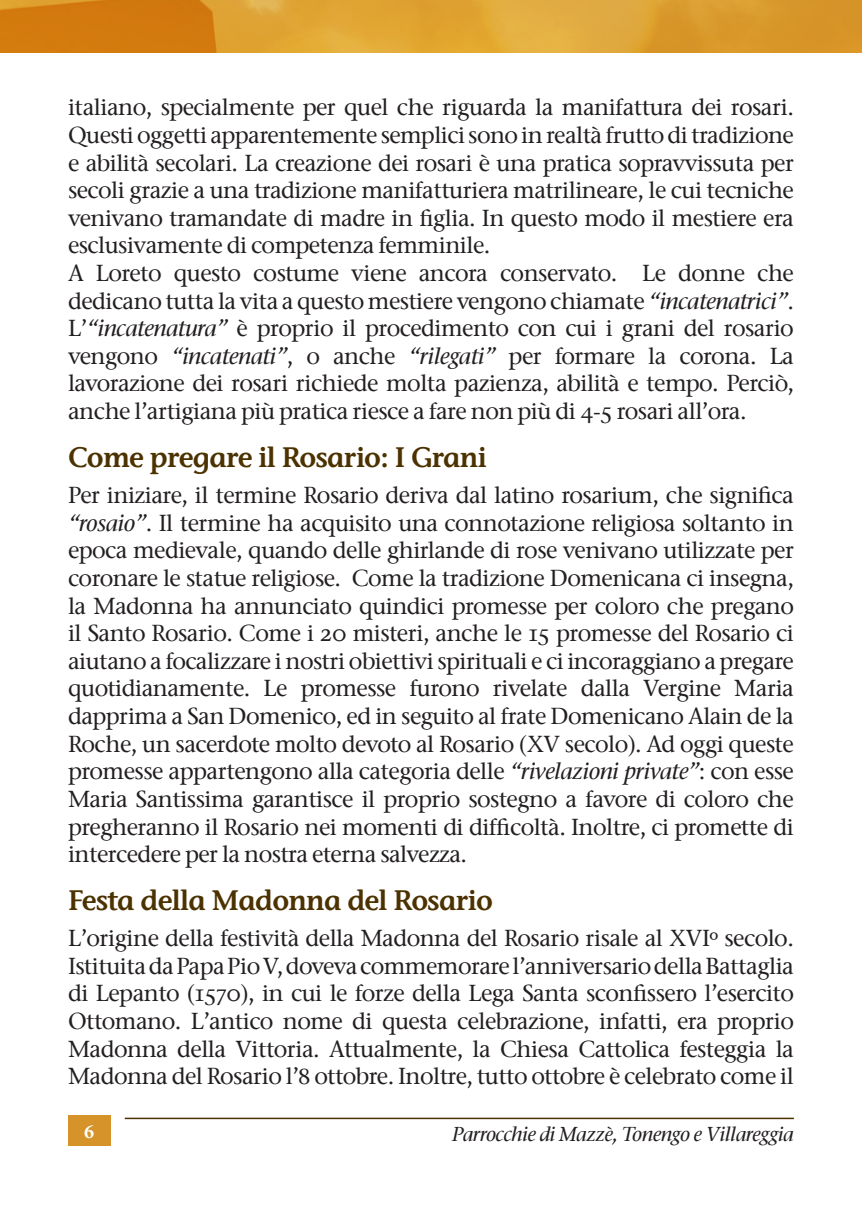
<style>
.page{position:relative;width:862px;height:1214px;background:#fff}
.page>*{position:absolute;margin:0;border:0;box-sizing:border-box;transform-origin:0 0}
.t1{font:28px "Stone Inf Sem OSITC Semi";letter-spacing:-.025em;color:#4c3200}
.t2{font:500 23px/27.6px "Stone Serif OSITC";letter-spacing:-.025em;color:#231f20;text-align:justify}
.t3{font:italic 500 20px "Stone Serif ITC";letter-spacing:-.025em;color:#231f20}
.t4{font:700 20px "Minion Pro";color:#fff}
.s1{font-family:"Stone Serif ITC";font-style:italic}
</style>
<div class="page">
<div style="left:68px;top:1115px;width:42px;height:30px;background:#d59329"></div>
<img style="left:0;top:0;width:862px;height:52px">
<hr style="left:125px;top:1117px;width:669px;height:1px;background:#4c3200">
<p class="t2" style="left:68px;top:93px;width:727px;text-align:left">italiano, specialmente per quel che riguarda la manifattura dei rosari.<br>Questi oggetti apparentemente semplici sono in realtà frutto di tradizione e abilità secolari. La creazione dei rosari è una pratica sopravvissuta per secoli grazie a una tradizione manifatturiera matrilineare, le cui tecniche venivano tramandate di madre in figlia. In questo modo il mestiere era esclusivamente di competenza femminile.<br>A Loreto questo costume viene ancora conservato. Le donne che dedicano tutta la vita a questo mestiere vengono chiamate <span class="s1">“incatenatrici”</span>.<br>L’<span class="s1">“incatenatura”</span> è proprio il procedimento con cui i grani del rosario vengono <span class="s1">“incatenati”</span>, o anche <span class="s1">“rilegati”</span> per formare la corona. La lavorazione dei rosari richiede molta pazienza, abilità e tempo. Perciò, anche l’artigiana più pratica riesce a fare non più di 4-5 rosari all’ora.</p>
<p class="t1" style="left:68px;top:440px;width:420px">Come pregare il Rosario: I Grani</p>
<p class="t2" style="left:68px;top:481px;width:727px">Per iniziare, il termine Rosario deriva dal latino rosarium, che significa <span class="s1">“rosaio”</span>. Il termine ha acquisito una connotazione religiosa soltanto in epoca medievale, quando delle ghirlande di rose venivano utilizzate per coronare le statue religiose. Come la tradizione Domenicana ci insegna, la Madonna ha annunciato quindici promesse per coloro che pregano il Santo Rosario. Come i 20 misteri, anche le 15 promesse del Rosario ci aiutano a focalizzare i nostri obiettivi spirituali e ci incoraggiano a pregare quotidianamente. Le promesse furono rivelate dalla Vergine Maria dapprima a San Domenico, ed in seguito al frate Domenicano Alain de la Roche, un sacerdote molto devoto al Rosario (XV secolo). Ad oggi queste promesse appartengono alla categoria delle <span class="s1">“rivelazioni private”</span>: con esse Maria Santissima garantisce il proprio sostegno a favore di coloro che pregheranno il Rosario nei momenti di difficoltà. Inoltre, ci promette di intercedere per la nostra eterna salvezza.</p>
<p class="t1" style="left:68px;top:883px;width:426px">Festa della Madonna del Rosario</p>
<p class="t2" style="left:68px;top:923px;width:727px">L’origine della festività della Madonna del Rosario risale al XVIº secolo.<br>Istituita da Papa Pio V, doveva commemorare l’anniversario della Battaglia di Lepanto (1570), in cui le forze della Lega Santa sconfissero l’esercito Ottomano. L’antico nome di questa celebrazione, infatti, era proprio Madonna della Vittoria. Attualmente, la Chiesa Cattolica festeggia la Madonna del Rosario l’8 ottobre. Inoltre, tutto ottobre è celebrato come il</p>
<p class="t4" style="left:84px;top:1117px;width:11px">6</p>
<p class="t3" style="left:452px;top:1121px;width:343px">Parrocchie di Mazzè, Tonengo e Villareggia</p>
</div>
